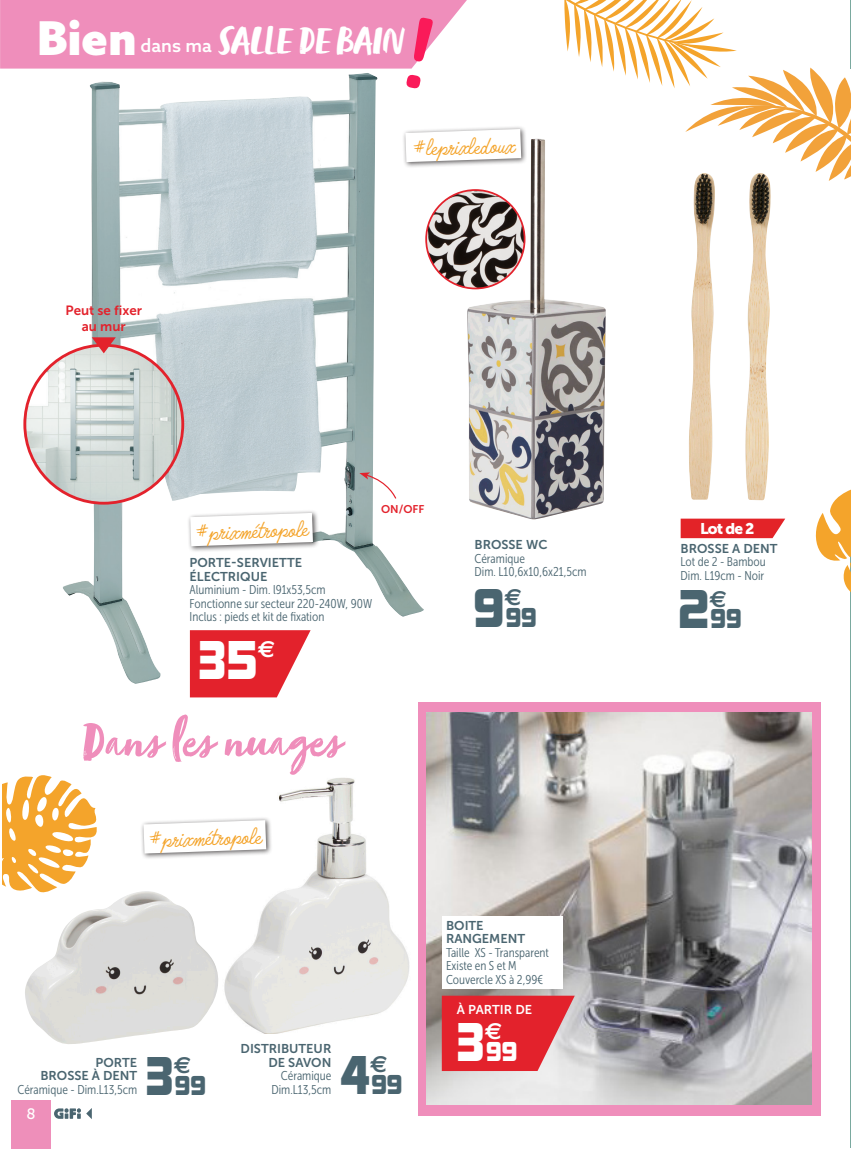
<style>
.page{position:relative;width:851px;height:1149px;background:#fff}
.page>*{position:absolute;margin:0;border:0;box-sizing:border-box;transform-origin:0 0}
.t1{font:54.75px "Zooja Pro";color:#ef8ebb}
.t2{font:49.65px "Kimberley Bl";color:#4a6570}
.t3{font:49.65px "Kimberley Bl";color:#fff}
.t4{font:900 46.65px "Azo Sans";color:#fff}
.t5{font:44.4px "Zooja Pro";color:#fff}
.t6{font:38.85px "Zooja Pro";color:#fff}
.t7{font:24.9px "Kimberley Bl";color:#4a6570}
.t8{font:24.9px "Kimberley Bl";color:#fff}
.t9{font:21.45px "Quimby Mayoral";color:#f4a42b}
.t10{font:500 18.15px "Azo Sans";color:#fff}
.t11{font:15.45px "Museo Sans 900";color:#fff}
.t12{font:15px "Museo Sans 500";color:#fff}
.t13{font:13.35px "Museo Sans 700";color:#e3222c}
.INFORMATIONS{font:12.75px "Museo Sans Cond 300";color:#4a6570}
.DESIGNATION{font:12.75px/13.5px "Museo Sans 700";color:#4a6570}
.DESIGNATION-2{font:12.75px "Museo Sans 700";color:#fff}
.t14{font:11.25px "Museo Sans 700";color:#e3222c}
</style>
<div class="page">
<div style="left:11px;top:1100px;width:40px;height:48px;background:#ee8fba"></div>
<img style="left:689px;top:210px;width:81px;height:290px">
<svg style="left:680px;top:518px;width:105px;height:20px;background:#e5373b"></svg>
<hr style="left:849px;top:513px;width:1px;height:634px;background:#7aa99f">
<svg style="left:815px;top:490px;width:35px;height:111px"></svg>
<svg style="left:54px;top:1108px;width:38px;height:10px"></svg>
<svg style="left:0;top:0;width:467px;height:69px;background:#f093bd"></svg>
<img style="left:63px;top:73px;width:361px;height:610px">
<div style="left:417px;top:701px;width:403px;height:414px;background:#ef8ebb"></div>
<img style="left:427px;top:712px;width:384px;height:392px">
<img style="left:25px;top:891px;width:193px;height:153px">
<img style="left:224px;top:778px;width:186px;height:255px">
<img style="left:467px;top:139px;width:139px;height:380px">
<img style="left:426px;top:190px;width:98px;height:98px;border-radius:49px">
<div style="left:425px;top:189px;width:100px;height:100px;border:2px solid #e3222c;border-radius:50%"></div>
<svg style="left:441px;top:995px;width:133px;height:75px;background:#e13c45"></svg>
<div style="left:441px;top:915px;width:121px;height:72px;background:#fff"></div>
<img style="left:25px;top:345px;width:158px;height:158px;border-radius:79px">
<svg style="left:92px;top:337px;width:24px;height:16px"></svg>
<svg style="left:359px;top:472px;width:38px;height:27px"></svg>
<svg style="left:546px;top:0;width:304px;height:210px"></svg>
<svg style="left:2px;top:775px;width:96px;height:119px"></svg>
<div style="left:187px;top:509px;width:132px;height:43px;background:#231f20;opacity:.75"></div>
<svg style="left:190px;top:512px;width:123px;height:34px"></svg>
<div style="left:140px;top:816px;width:132px;height:43px;background:#231f20;opacity:.75"></div>
<svg style="left:143px;top:819px;width:123px;height:34px"></svg>
<div style="left:402px;top:126px;width:126px;height:43px;background:#231f20;opacity:.75"></div>
<svg style="left:405px;top:129px;width:116px;height:33px"></svg>
<svg style="left:190px;top:630px;width:120px;height:67px;background:#e63f48"></svg>
<p class="t4" style="left:37px;top:7px;width:101px">Bien</p>
<p class="t6" style="left:218px;top:17px;width:186px">SALLE DE BAIN</p>
<p class="t10" style="left:140px;top:34px;width:73px">dans ma</p>
<p class="t5" style="left:23px;top:30px;width:50px">titre</p>
<p class="t9" style="left:411px;top:132px;width:104px;rotate:-2deg">#leprixledoux</p>
<p class="t13" style="left:65px;top:303px;width:78px">Peut se fixer</p>
<p class="t13" style="left:82px;top:319px;width:46px">au mur</p>
<p class="t9" style="left:194px;top:516px;width:115px;rotate:-2deg">#prixmétropole</p>
<p class="DESIGNATION" style="left:189px;top:556px;width:114px">PORTE-SERVIETTE<br>ÉLECTRIQUE</p>
<p class="INFORMATIONS" style="left:189px;top:583px;width:138px">Aluminium - Dim. l91x53,5cm</p>
<p class="INFORMATIONS" style="left:189px;top:596px;width:184px">Fonctionne sur secteur 220-240W, 90W</p>
<p class="INFORMATIONS" style="left:189px;top:610px;width:136px">Inclus : pieds et kit de fixation</p>
<p class="t3" style="left:198px;top:628px;width:78px">35<sup>,</sup></p>
<p class="t14" style="left:381px;top:503px;width:45px">ON/OFF</p>
<p class="t1" style="left:81px;top:708px;width:257px">Dans les nuages</p>
<p class="t9" style="left:148px;top:823px;width:115px;rotate:-2deg">#prixmétropole</p>
<p class="DESIGNATION" style="left:474px;top:537px;width:74px">BROSSE WC</p>
<p class="INFORMATIONS" style="left:474px;top:551px;width:52px">Céramique</p>
<p class="INFORMATIONS" style="left:474px;top:564px;width:114px">Dim. L10,6x10,6x21,5cm</p>
<p class="t2" style="left:473px;top:577px;width:50px">9<sup>,</sup></p>
<p class="t7" style="left:505px;top:602px;width:33px">99</p>
<p class="DESIGNATION" style="left:96px;top:1054px;width:43px">PORTE</p>
<p class="DESIGNATION" style="left:40px;top:1068px;width:98px">BROSSE À DENT</p>
<p class="INFORMATIONS" style="left:18px;top:1081px;width:121px">Céramique - Dim.L13,5cm</p>
<p class="t12" style="left:26px;top:1105px;width:11px">8</p>
<p class="t2" style="left:146px;top:1044px;width:47px">3<sup>,</sup></p>
<p class="t7" style="left:175px;top:1069px;width:33px">99</p>
<p class="DESIGNATION" style="left:240px;top:1041px;width:92px">DISTRIBUTEUR</p>
<p class="DESIGNATION" style="left:268px;top:1055px;width:64px">DE SAVON</p>
<p class="INFORMATIONS" style="left:281px;top:1068px;width:52px">Céramique</p>
<p class="INFORMATIONS" style="left:271px;top:1082px;width:61px">Dim.L13,5cm</p>
<p class="t2" style="left:340px;top:1043px;width:49px">4<sup>,</sup></p>
<p class="t7" style="left:371px;top:1068px;width:33px">99</p>
<p class="DESIGNATION" style="left:446px;top:918px;width:81px">BOITE<br>RANGEMENT</p>
<p class="INFORMATIONS" style="left:446px;top:945px;width:104px">Taille XS - Transparent</p>
<p class="INFORMATIONS" style="left:446px;top:958px;width:72px">Existe en S et M</p>
<p class="INFORMATIONS" style="left:446px;top:972px;width:98px">Couvercle XS à 2,99€</p>
<p class="DESIGNATION-2" style="left:457px;top:1002px;width:77px">À PARTIR DE</p>
<p class="t3" style="left:457px;top:1010px;width:47px">3<sup>,</sup></p>
<p class="t8" style="left:486px;top:1035px;width:33px">99</p>
<p class="t11" style="left:700px;top:520px;width:56px">Lot de 2</p>
<p class="DESIGNATION" style="left:680px;top:541px;width:98px">BROSSE A DENT</p>
<p class="INFORMATIONS" style="left:680px;top:554px;width:87px">Lot de 2 - Bambou</p>
<p class="INFORMATIONS" style="left:680px;top:568px;width:85px">Dim. L19cm - Noir</p>
<p class="t2" style="left:678px;top:578px;width:50px">2<sup>,</sup></p>
<p class="t7" style="left:710px;top:603px;width:33px">99</p>
</div>
